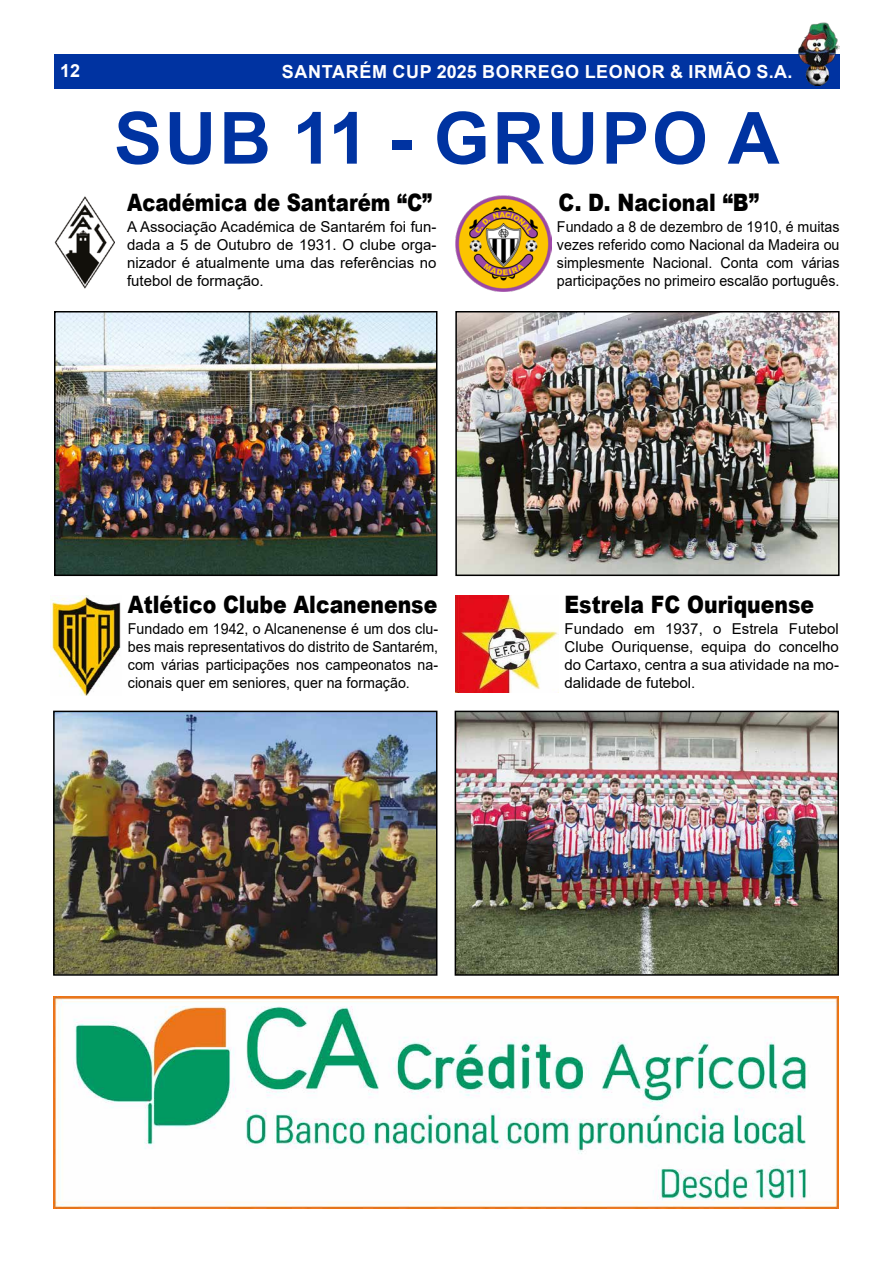
<style>
.page{position:relative;width:893px;height:1263px;background:#fff}
.page>*{position:absolute;margin:0;border:0;box-sizing:border-box;transform-origin:0 0}
.t1{font:700 72px "Arial";letter-spacing:.035em;color:#0033a1}
.t2{font:900 24px "Arial";color:#000;scale:.85 1}
.t3{font:900 24px "Arial";color:#000;scale:.82 1}
.t4{font:700 18px "Arial";letter-spacing:.035em;color:#fff}
.t5{font:15px/18px "Arial";color:#000;text-align:justify;scale:.95 1}
.t6{font:15px/18px "Arial";color:#000;text-align:justify}
</style>
<div class="page">
<div style="left:54px;top:54px;width:785px;height:34px;background:#0033a1"></div>
<img style="left:798px;top:23px;width:41px;height:62px">
<img style="left:57px;top:314px;width:377px;height:259px">
<div style="left:54px;top:311px;width:383px;height:265px;border:2px solid #000"></div>
<img style="left:458px;top:314px;width:379px;height:259px">
<div style="left:455px;top:311px;width:385px;height:265px;border:2px solid #000"></div>
<img style="left:56px;top:714px;width:378px;height:259px">
<div style="left:53px;top:711px;width:384px;height:265px;border:2px solid #000"></div>
<img style="left:458px;top:714px;width:378px;height:259px">
<div style="left:455px;top:711px;width:384px;height:265px;border:2px solid #000"></div>
<img style="left:53px;top:996px;width:786px;height:212px">
<img style="left:51px;top:595px;width:70px;height:100px">
<img style="left:455px;top:196px;width:96px;height:96px">
<img style="left:455px;top:595px;width:103px;height:98px">
<img style="left:54px;top:196px;width:61px;height:92px">
<p class="t4" style="left:60px;top:58px;width:22px">12</p>
<p class="t4" style="left:282px;top:59px;width:512px">SANTARÉM CUP 2025 BORREGO LEONOR &amp; IRMÃO S.A.</p>
<h1 class="t1" style="left:114px;top:88px;width:667px">SUB 11 - GRUPO A</h1>
<h2 class="t3" style="left:127px;top:185px;width:374px">Académica de Santarém “C”</h2>
<p class="t6" style="left:127px;top:218px;width:311px">A Associação Académica de Santarém foi fun&shy;dada a 5 de Outubro de 1931. O clube orga&shy;nizador é atualmente uma das referências no futebol de formação.</p>
<h2 class="t2" style="left:558px;top:185px;width:237px">C. D. Nacional “B”</h2>
<p class="t5" style="left:557px;top:218px;width:299px">Fundado a 8 de dezembro de 1910, é muitas vezes referido como Nacional da Madeira ou simplesmente Nacional. Conta com várias participações no primeiro escalão português.</p>
<h2 class="t2" style="left:128px;top:587px;width:366px">Atlético Clube Alcanenense</h2>
<p class="t5" style="left:128px;top:619px;width:328px">Fundado em 1942, o Alcanenense é um dos clu&shy;bes mais representativos do distrito de Santarém, com várias participações nos campeonatos na&shy;cionais quer em seniores, quer na formação.</p>
<h2 class="t2" style="left:564px;top:587px;width:295px">Estrela FC Ouriquense</h2>
<p class="t6" style="left:564px;top:619px;width:276px">Fundado em 1937, o Estrela Futebol Clube Ouriquense, equipa do concelho do Cartaxo, centra a sua atividade na mo&shy;dalidade de futebol.</p>
</div>
